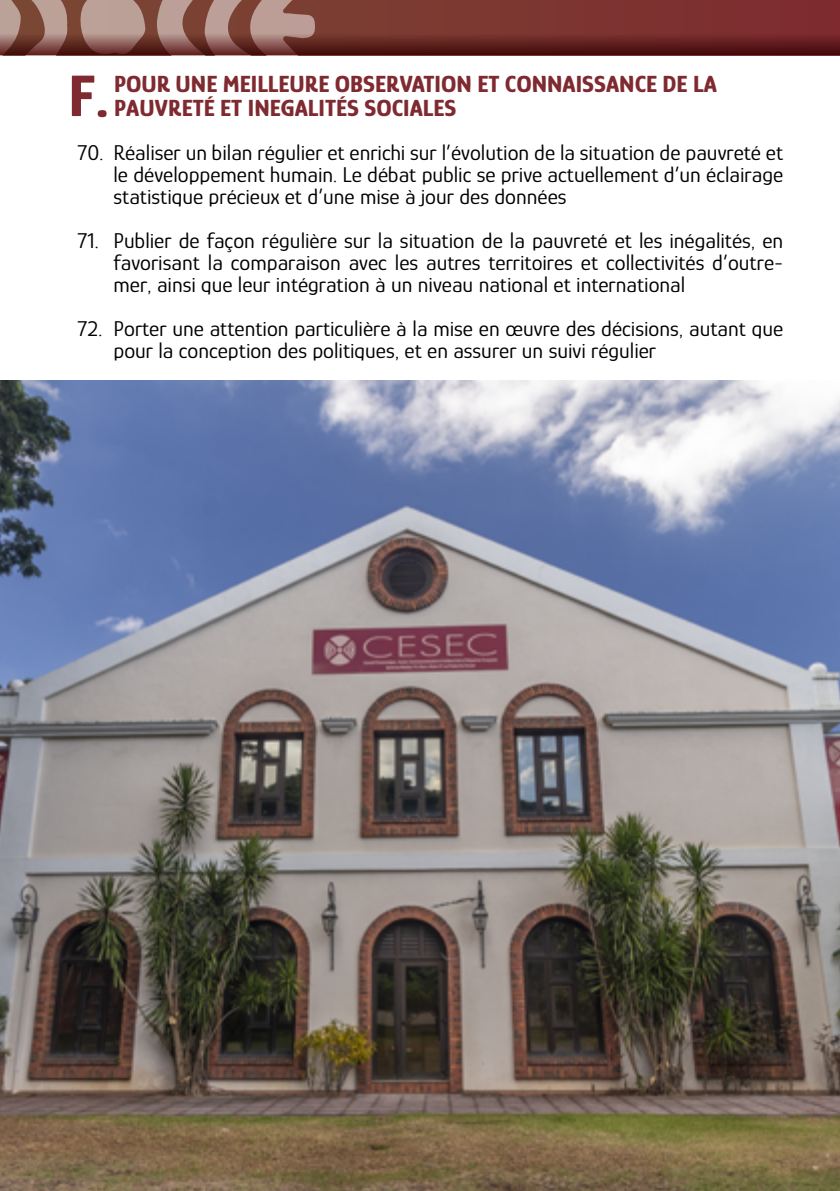
<style>
.page{position:relative;width:840px;height:1191px;background:#fff}
.page>*{position:absolute;margin:0;border:0;box-sizing:border-box;transform-origin:0 0}
.t1{font:800 60px "Glory";color:#7f2a30}
.t2{font:800 24px/24px "Glory";color:#7f2a30}
.t3{font:22px/22px "Glory";color:#000;text-align:justify}
</style>
<div class="page">
<svg style="left:0;top:0;width:839px;height:55px;background:#7d423d"></svg>
<img style="left:0;top:380px;width:839px;height:811px">
<h1 class="t1" style="left:68px;top:56px;width:42px">F.</h1>
<p class="t2" style="left:114px;top:71px;width:604px">POUR UNE MEILLEURE OBSERVATION ET CONNAISSANCE DE LA<br>PAUVRETÉ ET INEGALITÉS SOCIALES</p>
<p class="t3" style="left:113px;top:141px;width:670px;text-indent:-36px">70. Réaliser un bilan régulier et enrichi sur l’évolution de la situation de pauvreté et le développement humain. Le débat public se prive actuellement d’un éclairage statistique précieux et d’une mise à jour des données</p>
<p class="t3" style="left:113px;top:229px;width:670px;text-indent:-36px">71. Publier de façon régulière sur la situation de la pauvreté et les inégalités, en favorisant la comparaison avec les autres territoires et collectivités d’outre&shy;mer, ainsi que leur intégration à un niveau national et international</p>
<p class="t3" style="left:113px;top:317px;width:670px;text-indent:-36px">72. Porter une attention particulière à la mise en œuvre des décisions, autant que pour la conception des politiques, et en assurer un suivi régulier</p>
</div>
